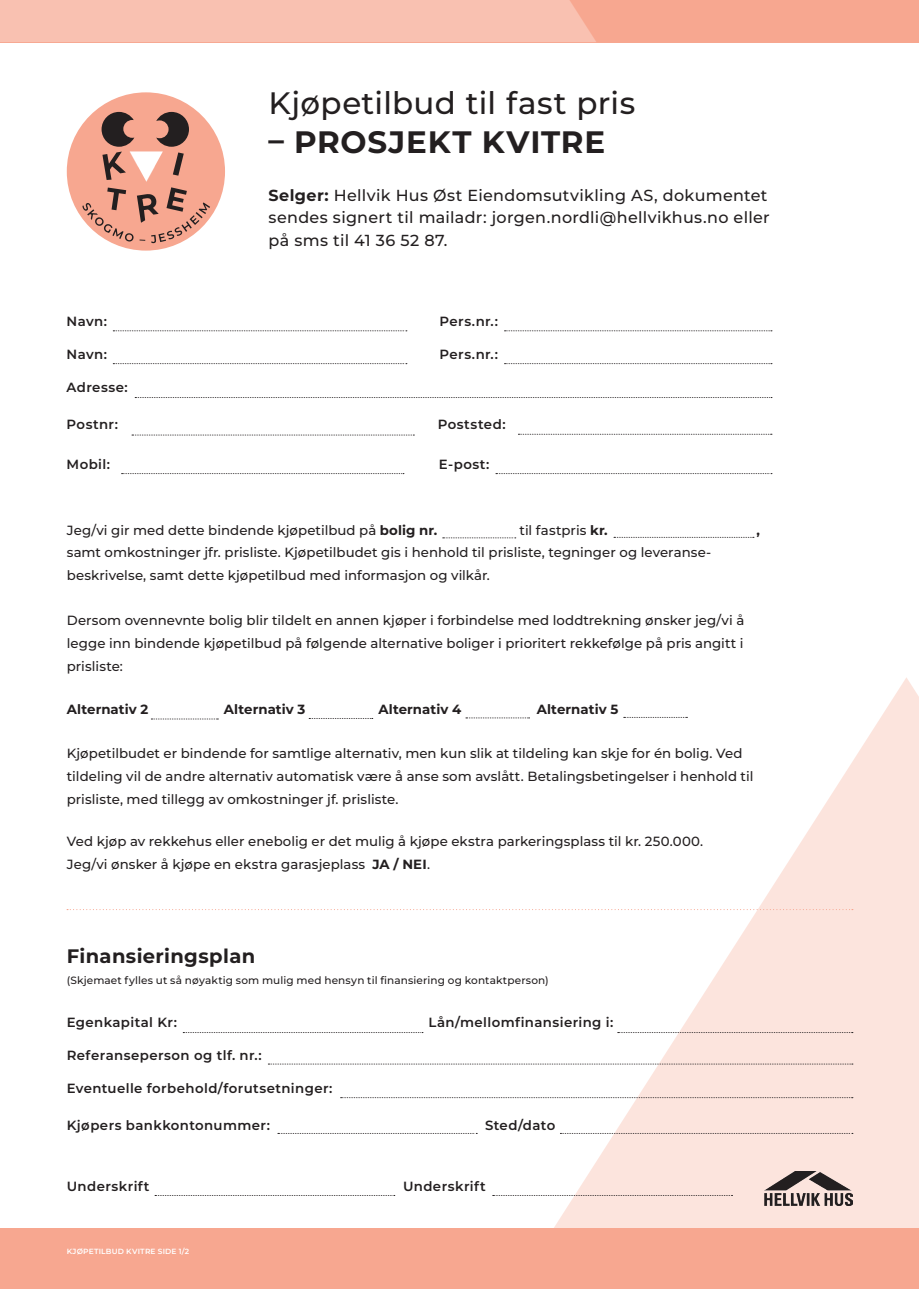
<style>
.page{position:relative;width:919px;height:1289px;background:#fff}
.page>*{position:absolute;margin:0;border:0;box-sizing:border-box;transform-origin:0 0}
.t1{font:500 30.9px "Montserrat";letter-spacing:.015em;color:#231f20}
.t2{font:700 30.9px "Montserrat";letter-spacing:.025em;color:#231f20}
.t3{font:700 19.5px "Montserrat";letter-spacing:.02em;color:#231f20}
.t4{font:500 15.9px/22.6px "Montserrat";letter-spacing:.02em;color:#231f20}
.t5{font:500 13.35px/22.6px "Montserrat";letter-spacing:.005em;color:#231f20}
.t6{font:600 13.35px "Montserrat";letter-spacing:.03em;color:#231f20}
.t7{font:700 13.35px "Montserrat";letter-spacing:.005em;color:#231f20}
.t8{font:500 10.5px "Montserrat";letter-spacing:.01em;color:#231f20}
.t9{font:600 7.5px "Montserrat";letter-spacing:.02em;color:#fff}
.s1{font-weight:700}
</style>
<div class="page">
<svg style="left:418px;top:677px;width:500px;height:551px"></svg>
<div style="left:0;top:1228px;width:918px;height:60px;background:#f7a790"></div>
<div style="left:67px;top:92px;width:158px;height:158px;background:#f7a790;border-radius:50%"></div>
<svg style="left:82px;top:112px;width:128px;height:131px"></svg>
<svg style="left:113px;top:330px;width:294px;height:1px"></svg>
<svg style="left:113px;top:363px;width:294px;height:1px"></svg>
<svg style="left:132px;top:435px;width:282px;height:1px"></svg>
<svg style="left:122px;top:473px;width:282px;height:1px"></svg>
<svg style="left:496px;top:473px;width:276px;height:1px"></svg>
<svg style="left:518px;top:434px;width:254px;height:1px"></svg>
<svg style="left:504px;top:330px;width:268px;height:1px"></svg>
<svg style="left:504px;top:363px;width:268px;height:1px"></svg>
<svg style="left:135px;top:397px;width:637px;height:1px"></svg>
<svg style="left:442px;top:537px;width:73px;height:1px"></svg>
<svg style="left:614px;top:537px;width:140px;height:1px"></svg>
<svg style="left:151px;top:718px;width:67px;height:1px"></svg>
<svg style="left:309px;top:718px;width:64px;height:1px"></svg>
<svg style="left:466px;top:717px;width:63px;height:1px"></svg>
<svg style="left:623px;top:717px;width:64px;height:1px"></svg>
<div style="left:0;top:0;width:918px;height:42px;background:#f7a790"></div>
<svg style="left:183px;top:1032px;width:240px;height:1px"></svg>
<svg style="left:155px;top:1195px;width:240px;height:1px"></svg>
<svg style="left:492px;top:1195px;width:240px;height:1px"></svg>
<svg style="left:617px;top:1032px;width:235px;height:1px"></svg>
<svg style="left:268px;top:1063px;width:584px;height:1px"></svg>
<svg style="left:340px;top:1097px;width:512px;height:1px"></svg>
<svg style="left:278px;top:1133px;width:199px;height:1px"></svg>
<svg style="left:560px;top:1133px;width:292px;height:1px"></svg>
<svg style="left:67px;top:909px;width:785px;height:1px"></svg>
<img style="left:764px;top:1171px;width:88px;height:34px">
<div style="left:0;top:0;width:596px;height:42px;background:#f9c1b1"></div>
<h1 class="t1" style="left:268px;top:83px;width:368px">Kjøpetilbud til fast pris</h1>
<h1 class="t2" style="left:268px;top:122px;width:338px">– PROSJEKT KVITRE</h1>
<p class="t4" style="left:268px;top:183px;width:502px"><span class="s1">Selger:</span> Hellvik Hus Øst Eiendomsutvikling AS, dokumentet sendes signert til mailadr: jorgen.nordli@hellvikhus.no eller på sms til 41 36 52 87.</p>
<p class="t6" style="left:67px;top:312px;width:42px">Navn:</p>
<p class="t6" style="left:439px;top:312px;width:60px">Pers.nr.:</p>
<p class="t6" style="left:67px;top:345px;width:42px">Navn:</p>
<p class="t6" style="left:439px;top:345px;width:60px">Pers.nr.:</p>
<p class="t6" style="left:67px;top:378px;width:63px">Adresse:</p>
<p class="t6" style="left:67px;top:415px;width:53px">Postnr:</p>
<p class="t6" style="left:437px;top:415px;width:69px">Poststed:</p>
<p class="t6" style="left:67px;top:456px;width:45px">Mobil:</p>
<p class="t6" style="left:439px;top:456px;width:52px">E-post:</p>
<p class="t5" style="left:67px;top:518px;width:372px">Jeg/vi gir med dette bindende kjøpetilbud på <span class="s1">bolig nr.</span></p>
<p class="t5" style="left:519px;top:518px;width:90px">til fastpris <span class="s1">kr.</span></p>
<p class="t7" style="left:756px;top:521px;width:5px">,</p>
<p class="t5" style="left:67px;top:541px;width:646px">samt omkostninger jfr. prisliste. Kjøpetilbudet gis i henhold til prisliste, tegninger og leveranse&shy;beskrivelse, samt dette kjøpetilbud med informasjon og vilkår.</p>
<p class="t5" style="left:67px;top:609px;width:679px;text-align:justify">Dersom ovennevnte bolig blir tildelt en annen kjøper i forbindelse med loddtrekning ønsker jeg/vi å legge inn bindende kjøpetilbud på følgende alternative boliger i prioritert rekkefølge på pris angitt i prisliste:</p>
<p class="t7" style="left:67px;top:700px;width:83px">Alternativ 2</p>
<p class="t7" style="left:224px;top:700px;width:83px">Alternativ 3</p>
<p class="t7" style="left:378px;top:700px;width:84px">Alternativ 4</p>
<p class="t7" style="left:536px;top:700px;width:83px">Alternativ 5</p>
<p class="t5" style="left:67px;top:742px;width:688px">Kjøpetilbudet er bindende for samtlige alternativ, men kun slik at tildeling kan skje for én bolig. Ved tildeling vil de andre alternativ automatisk være å anse som avslått. Betalingsbetingelser i henhold til prisliste, med tillegg av omkostninger jf. prisliste.</p>
<p class="t5" style="left:67px;top:829px;width:638px">Ved kjøp av rekkehus eller enebolig er det mulig å kjøpe ekstra parkeringsplass til kr. 250.000.<br>Jeg/vi ønsker å kjøpe en ekstra garasjeplass <span class="s1">JA / NEI</span>.</p>
<h2 class="t3" style="left:67px;top:942px;width:190px">Finansieringsplan</h2>
<p class="t8" style="left:67px;top:973px;width:483px">(Skjemaet fylles ut så nøyaktig som mulig med hensyn til finansiering og kontaktperson)</p>
<p class="t6" style="left:67px;top:1013px;width:112px">Egenkapital Kr:</p>
<p class="t6" style="left:428px;top:1013px;width:186px">Lån/mellomfinansiering i:</p>
<p class="t6" style="left:67px;top:1046px;width:196px">Referanseperson og tlf. nr.:</p>
<p class="t6" style="left:67px;top:1079px;width:267px">Eventuelle forbehold/forutsetninger:</p>
<p class="t6" style="left:67px;top:1115px;width:205px">Kjøpers bankkontonummer:</p>
<p class="t6" style="left:485px;top:1115px;width:72px">Sted/dato</p>
<p class="t6" style="left:67px;top:1176px;width:84px">Underskrift</p>
<p class="t6" style="left:403px;top:1176px;width:84px">Underskrift</p>
<p class="t9" style="left:67px;top:1246px;width:124px">KJØPETILBUD KVITRE SIDE 1/2</p>
</div>
